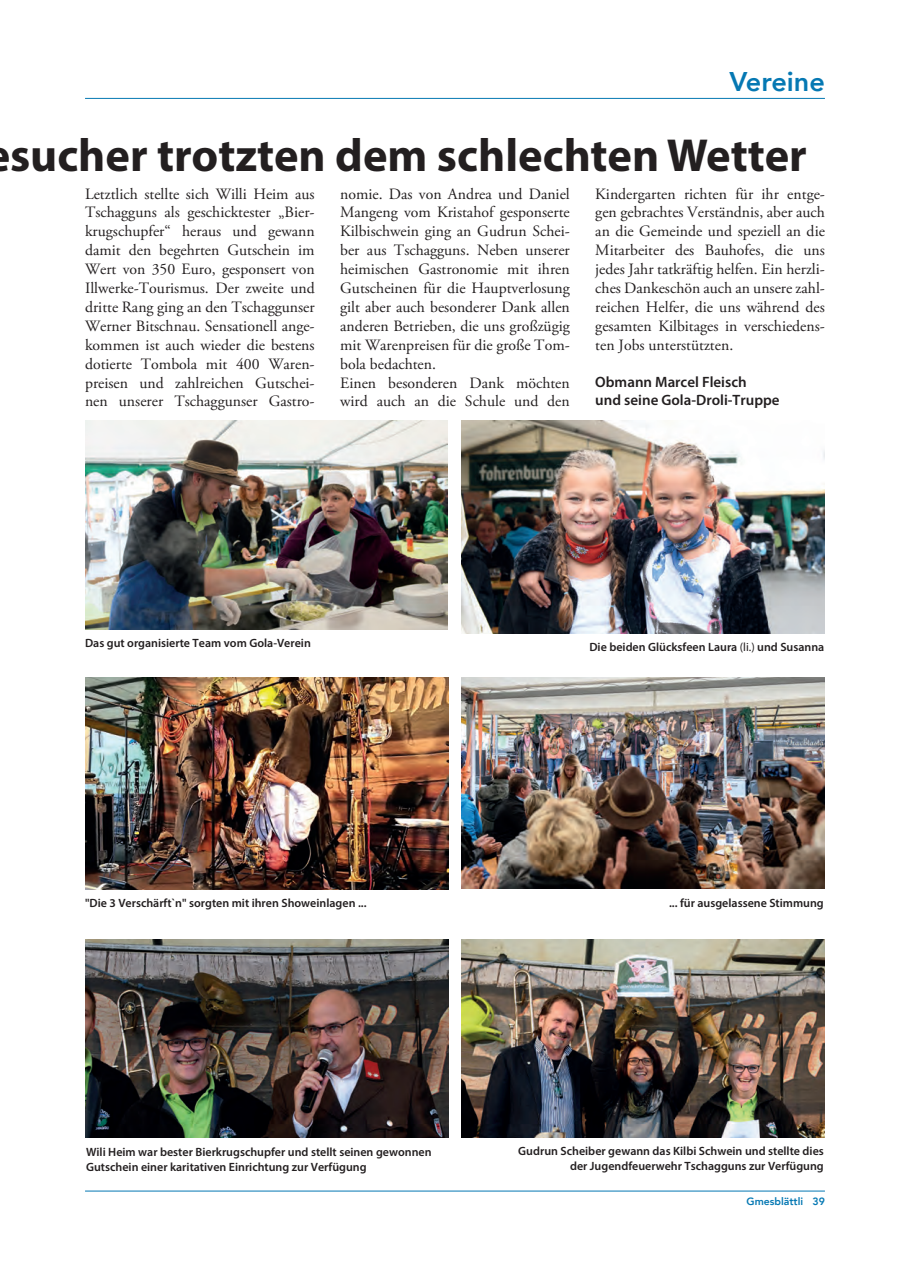
<style>
.page{position:relative;width:910px;height:1280px;background:#fff}
.page>*{position:absolute;margin:0;border:0;box-sizing:border-box;transform-origin:0 0}
.t1{font:700 46.5px "Myriad Pro";color:#231f20}
.Laufender_Text{font:800 27px "Avenir";color:#0578b3}
.Laufender_Text-2{font:15.75px/18.9px "Adobe Garamond Pro";color:#231f20;text-align:justify}
.Laufender_Text-3{font:600 15px "Myriad Pro";color:#231f20}
.Laufender_Text-4{font:600 12px/14.4px "Myriad Pro";color:#231f20}
.t2{font:800 10.5px "Avenir";color:#0578b3}
.s1{font-weight:400}
</style>
<div class="page">
<hr style="left:85px;top:98px;width:740px;height:1px;background:#0578b3">
<hr style="left:85px;top:1191px;width:740px;height:1px;background:#0578b3">
<img style="left:461px;top:940px;width:364px;height:198px">
<img style="left:85px;top:677px;width:364px;height:213px">
<img style="left:461px;top:677px;width:364px;height:212px">
<img style="left:85px;top:421px;width:362px;height:208px">
<img style="left:461px;top:421px;width:364px;height:213px">
<img style="left:85px;top:940px;width:364px;height:198px">
<p class="Laufender_Text" style="left:729px;top:60px;width:97px">Vereine</p>
<h1 class="t1" style="left:10px;top:125px;width:798px">sucher trotzten dem schlechten Wetter</h1>
<p class="Laufender_Text-2" style="left:85px;top:185px;width:231px">Letztlich stellte sich Willi Heim aus Tschagguns als geschicktester „Bier&shy;krugschupfer“ heraus und gewann damit den begehrten Gutschein im Wert von 350 Euro, gesponsert von Illwerke-Tourismus. Der zweite und dritte Rang ging an den Tschaggunser Werner Bitschnau. Sensationell ange&shy;kommen ist auch wieder die bestens dotierte Tombola mit 400 Waren&shy;preisen und zahlreichen Gutschei&shy;nen unserer Tschaggunser Gastro-</p>
<p class="Laufender_Text-2" style="left:340px;top:185px;width:231px">nomie. Das von Andrea und Daniel Mangeng vom Kristahof gesponserte Kilbischwein ging an Gudrun Schei&shy;ber aus Tschagguns. Neben unserer heimischen Gastronomie mit ihren Gutscheinen für die Hauptverlosung gilt aber auch besonderer Dank allen anderen Betrieben, die uns großzügig mit Warenpreisen für die große Tom&shy;bola bedachten.</p>
<p class="Laufender_Text-2" style="left:595px;top:185px;width:231px">Kindergarten richten für ihr entge&shy;gen gebrachtes Verständnis, aber auch an die Gemeinde und speziell an die Mitarbeiter des Bauhofes, die uns jedes Jahr tatkräftig helfen. Ein herzli&shy;ches Dankeschön auch an unsere zahl&shy;reichen Helfer, die uns während des gesamten Kilbitages in verschiedens&shy;ten Jobs unterstützten.</p>
<p class="Laufender_Text-3" style="left:595px;top:372px;width:153px">Obmann Marcel Fleisch</p>
<p class="Laufender_Text-3" style="left:595px;top:390px;width:186px">und seine Gola-Droli-Truppe</p>
<p class="Laufender_Text-2" style="left:340px;top:374px;width:231px">Einen besonderen Dank möchten wird auch an die Schule und den</p>
<p class="Laufender_Text-4" style="left:85px;top:635px;width:227px">Das gut organisierte Team vom Gola-Verein</p>
<p class="Laufender_Text-4" style="left:589px;top:640px;width:236px">Die beiden Glücksfeen Laura <span class="s1">(li.)</span> und Susanna</p>
<p class="Laufender_Text-4" style="left:85px;top:896px;width:283px">"Die 3 Verschärft`n" sorgten mit ihren Showeinlagen ...</p>
<p class="Laufender_Text-4" style="left:669px;top:896px;width:156px">... für ausgelassene Stimmung</p>
<p class="Laufender_Text-4" style="left:86px;top:1144px;width:347px">Wili Heim war bester Bierkrugschupfer und stellt seinen gewonnen<br>Gutschein einer karitativen Einrichtung zur Verfügung</p>
<p class="Laufender_Text-4" style="left:518px;top:1144px;width:307px">Gudrun Scheiber gewann das Kilbi Schwein und stellte dies</p>
<p class="Laufender_Text-4" style="left:570px;top:1158px;width:255px">der Jugendfeuerwehr Tschagguns zur Verfügung</p>
<p class="t2" style="left:746px;top:1193px;width:80px">Gmesblättli 39</p>
</div>
